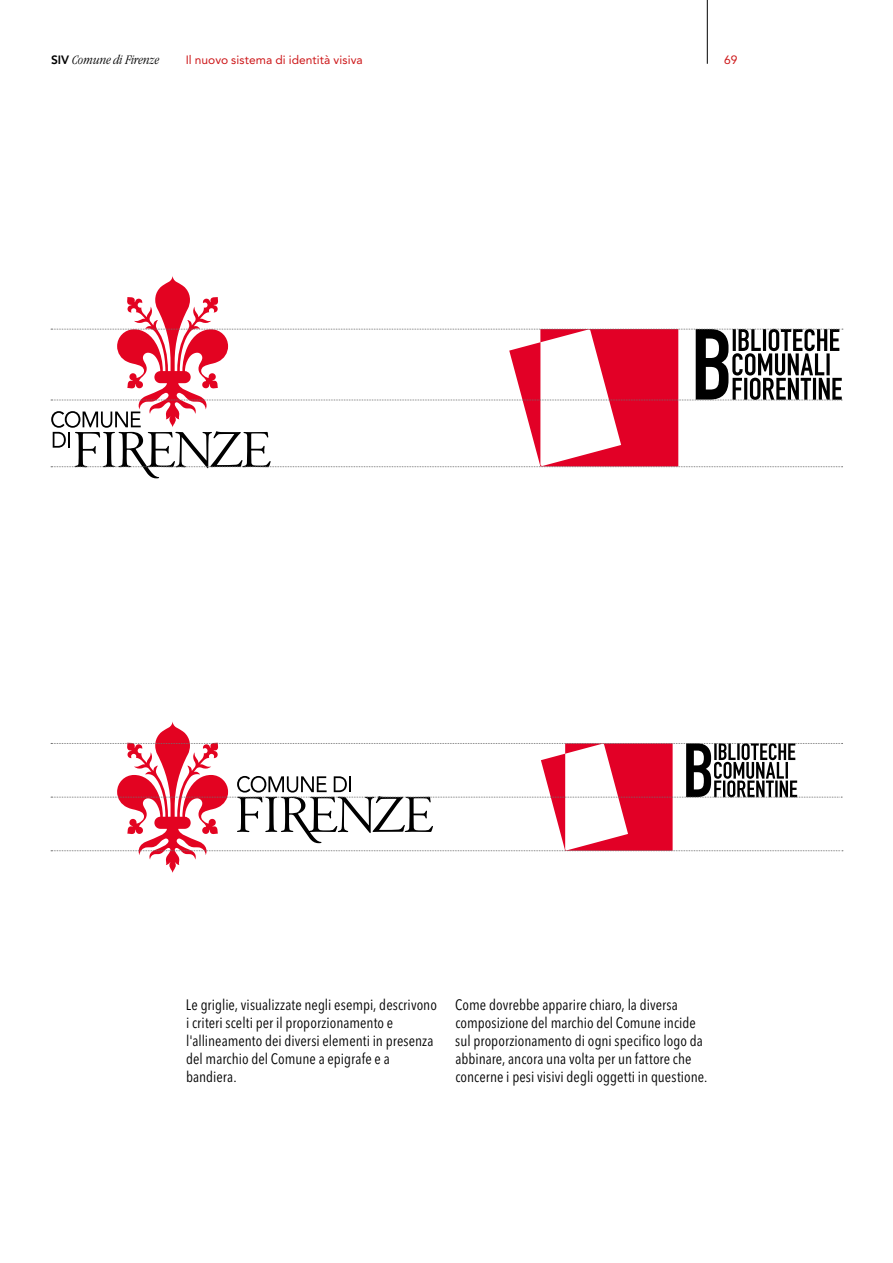
<style>
.page{position:relative;width:893px;height:1263px;background:#fff}
.page>*{position:absolute;margin:0;border:0;box-sizing:border-box;transform-origin:0 0}
.t1{font:condensed 15px/18px "Avenir Next LT Pro";color:#000}
.t2{font:italic 300 condensed 13.5px "ITC Garamond Std";letter-spacing:-.005em;color:#000}
.t3{font:12px "Avenir LT Std";letter-spacing:.005em;color:#cd1719}
.s1{font-family:"Avenir LT Std";font-weight:800;font-style:normal;font-stretch:normal;font-size:12px}
</style>
<div class="page">
<hr style="left:707px;top:0;width:1px;height:64px;background:#000">
<svg style="left:51px;top:721px;width:792px;height:152px"></svg>
<svg style="left:51px;top:276px;width:792px;height:202px"></svg>
<p class="t2" style="left:51px;top:52px;width:110px"><span class="s1">SIV</span> Comune di Firenze</p>
<p class="t3" style="left:724px;top:53px;width:15px">69</p>
<p class="t3" style="left:186px;top:53px;width:179px">I l nuovo sistema di identità visiva</p>
<p class="t1" style="left:186px;top:996px;width:253px">Le griglie, visualizzate negli esempi, descrivono i criteri scelti per il proporzionamento e l'allineamento dei diversi elementi in presenza del marchio del Comune a epigrafe e a bandiera.</p>
<p class="t1" style="left:455px;top:996px;width:254px">Come dovrebbe apparire chiaro, la diversa composizione del marchio del Comune incide sul proporzionamento di ogni specifico logo da abbinare, ancora una volta per un fattore che concerne i pesi visivi degli oggetti in questione.</p>
</div>
